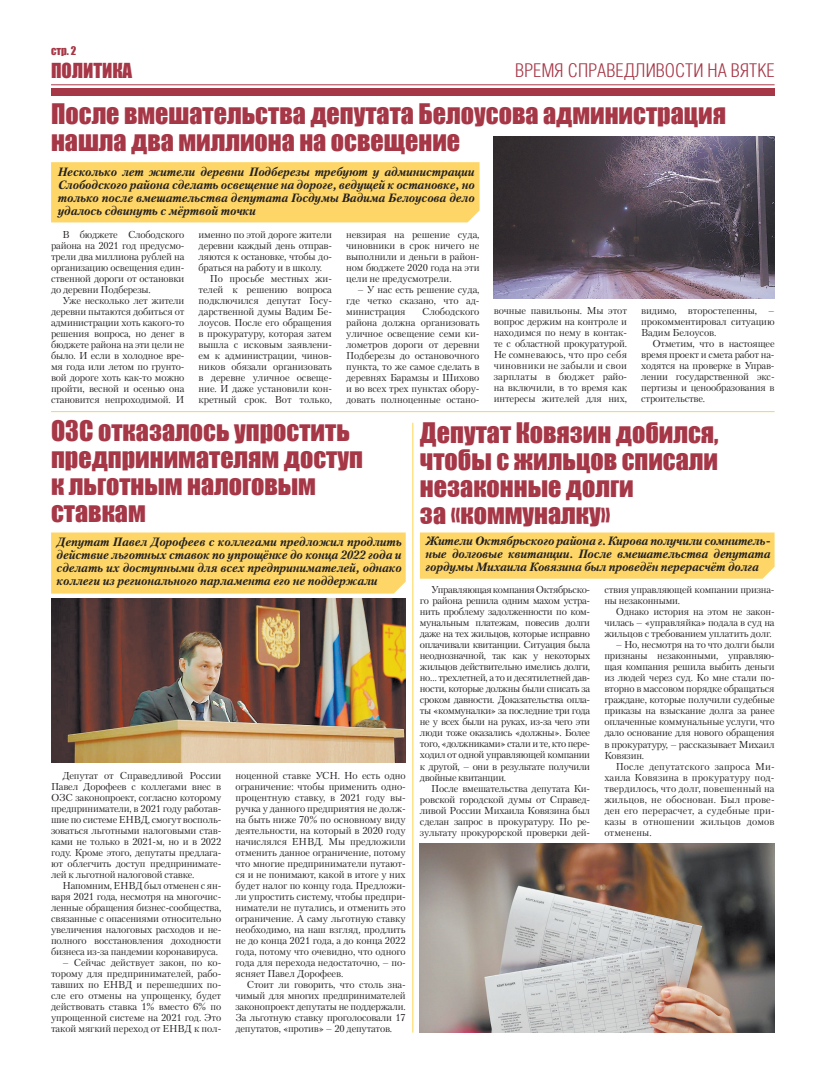
<style>
.page{position:relative;width:820px;height:1078px;background:#fff}
.page>*{position:absolute;margin:0;border:0;box-sizing:border-box;transform-origin:0 0}
.t1{font:26px/27px "Impact";color:#a63747}
.t2{font:300 19px "Helios Cond";color:#a63747}
.t3{font:19px "Impact";color:#a63747}
.t4{font:italic 700 12px/13px "Petersburg C";letter-spacing:-.01em;color:#231f20;text-align:justify}
.t5{font:11px "Impact";color:#a63747}
.t6{font:10px/11px "Petersburg C";letter-spacing:-.01em;color:#231f20;text-align:justify}
</style>
<div class="page">
<img style="left:51px;top:598px;width:354px;height:164px">
<div style="left:51px;top:88px;width:723px;height:8px;background:#a63747"></div>
<hr style="left:51px;top:84px;width:723px;height:1px;background:#a63747">
<hr style="left:51px;top:411px;width:723px;height:1px;background:#fed54d">
<div style="left:51px;top:162px;width:428px;height:60px;background:#fed667"></div>
<div style="left:51px;top:532px;width:354px;height:61px;background:#fed667"></div>
<div style="left:420px;top:532px;width:354px;height:46px;background:#fed667"></div>
<img style="left:493px;top:136px;width:281px;height:162px">
<img style="left:420px;top:843px;width:354px;height:189px">
<hr style="left:412px;top:422px;width:1px;height:610px;background:#fed54d">
<p class="t5" style="left:51px;top:42px;width:27px">стр. 2</p>
<h2 class="t3" style="left:51px;top:55px;width:83px">ПОЛИТИКА</h2>
<h2 class="t2" style="left:515px;top:60px;width:261px">ВРЕМЯ СПРАВЕДЛИВОСТИ НА ВЯТКЕ</h2>
<h1 class="t1" style="left:51px;top:100px;width:676px">После вмешательства депутата Белоусова администрация нашла два миллиона на освещение</h1>
<p class="t4" style="left:58px;top:165px;width:418px">Несколько лет жители деревни Подберезы требуют у администрации Слободского района сделать освещение на дороге, ведущей к остановке, но только после вмешательства депутата Госдумы Вадима Белоусова дело удалось сдвинуть с мёртвой точки</p>
<p class="t6" style="left:51px;top:229px;width:135px;text-indent:11px">В бюджете Слободского района на 2021 год предусмо&shy;трели два миллиона рублей на организацию освещения един&shy;ственной дороги от остановки до деревни Подберезы.</p>
<p class="t6" style="left:51px;top:295px;width:135px;text-indent:11px">Уже несколько лет жители деревни пытаются добиться от администрации хоть какого-то решения вопроса, но денег в бюджете района на эти цели не было. И если в холодное вре&shy;мя года или летом по грунто&shy;вой дороге хоть как-то можно пройти, весной и осенью она становится непроходимой. И</p>
<p class="t6" style="left:198px;top:229px;width:135px">именно по этой дороге жители</p>
<p class="t6" style="left:198px;top:240px;width:135px">деревни каждый день отправ-</p>
<p class="t6" style="left:198px;top:251px;width:135px">ляются к остановке, чтобы до-</p>
<p class="t6" style="left:198px;top:262px;width:125px">браться на работу и в школу.</p>
<p class="t6" style="left:210px;top:273px;width:123px">По просьбе местных жи-</p>
<p class="t6" style="left:198px;top:284px;width:135px">телей к решению вопроса</p>
<p class="t6" style="left:198px;top:295px;width:135px">подключился депутат Госу-</p>
<p class="t6" style="left:198px;top:306px;width:135px">дарственной думы Вадим Бе-</p>
<p class="t6" style="left:198px;top:317px;width:135px">лоусов. После его обращения</p>
<p class="t6" style="left:198px;top:328px;width:135px">в прокуратуру, которая затем</p>
<p class="t6" style="left:198px;top:339px;width:135px">вышла с исковым заявлени-</p>
<p class="t6" style="left:198px;top:350px;width:135px">ем к администрации, чинов-</p>
<p class="t6" style="left:198px;top:361px;width:135px">ников обязали организовать</p>
<p class="t6" style="left:198px;top:372px;width:135px">в деревне уличное освеще-</p>
<p class="t6" style="left:198px;top:383px;width:135px">ние. И даже установили кон-</p>
<p class="t6" style="left:198px;top:394px;width:135px">кретный срок. Вот только,</p>
<p class="t6" style="left:346px;top:229px;width:135px">невзирая на решение суда, чиновники в срок ничего не выполнили и деньги в район&shy;ном бюджете 2020 года на эти цели не предусмотрели.</p>
<p class="t6" style="left:346px;top:284px;width:135px;text-indent:11px">– У нас есть решение суда, где четко сказано, что ад&shy;министрация</p>
<p class="t6" style="left:346px;top:306px;width:135px;text-indent:76px">Слободского района должна организовать уличное освещение семи ки&shy;лометров дороги от деревни Подберезы до остановочного пункта, то же самое сделать в деревнях Барамзы и Шихово и во всех трех пунктах обору&shy;довать полноценные остано-</p>
<p class="t6" style="left:493px;top:305px;width:135px">вочные павильоны. Мы этот вопрос держим на контроле и находимся по нему в контак&shy;те с областной прокуратурой.<br>Не сомневаюсь, что про себя чиновники не забыли и свои зарплаты в бюджет райо&shy;на включили, в то время как интересы жителей для них,</p>
<p class="t6" style="left:641px;top:305px;width:135px">видимо, второстепенны, – прокомментировал ситуацию Вадим Белоусов.</p>
<p class="t6" style="left:641px;top:338px;width:135px;text-indent:11px">Отметим, что в настоящее время проект и смета работ на&shy;ходятся на проверке в Управ&shy;лении государственной экс&shy;пертизы и ценообразования в строительстве.</p>
<h1 class="t1" style="left:51px;top:416px;width:313px">ОЗС отказалось упростить предпринимателям доступ к льготным налоговым ставкам</h1>
<p class="t4" style="left:57px;top:535px;width:346px">Депутат Павел Дорофеев с коллегами предложил продлить действие льготных ставок по упрощёнке до конца 2022 года и сделать их доступными для всех предпринимателей, однако коллеги из регионального парламента его не поддержали</p>
<p class="t6" style="left:51px;top:769px;width:172px;text-indent:11px">Депутат от Справедливой России Павел Дорофеев с коллегами внес в ОЗС законопроект, согласно которому предприниматели, в 2021 году работав&shy;шие по системе ЕНВД, смогут восполь&shy;зоваться льготными налоговыми став&shy;ками не только в 2021-м, но и в 2022 году. Кроме этого, депутаты предлага&shy;ют облегчить доступ предпринимате&shy;лей к льготной налоговой ставке.</p>
<p class="t6" style="left:51px;top:879px;width:172px;text-indent:11px">Напомним, ЕНВД был отменен с ян&shy;варя 2021 года, несмотря на многочис&shy;ленные обращения бизнес-сообщества, связанные с опасениями относительно увеличения налоговых расходов и не&shy;полного восстановления доходности бизнеса из-за пандемии коронавируса.</p>
<p class="t6" style="left:51px;top:956px;width:172px;text-indent:11px">– Сейчас действует закон, по ко&shy;торому для предпринимателей, рабо&shy;тавших по ЕНВД и перешедших по&shy;сле его отмены на упрощенку, будет действовать ставка 1% вместо 6% по упрощенной системе на 2021 год. Это такой мягкий переход от ЕНВД к пол-</p>
<p class="t6" style="left:235px;top:769px;width:172px">ноценной ставке УСН. Но есть одно ограничение: чтобы применить одно&shy;процентную ставку, в 2021 году вы&shy;ручка у данного предприятия не долж&shy;на быть ниже 70% по основному виду деятельности, на который в 2020 году начислялся ЕНВД. Мы предложили отменить данное ограничение, потому что многие предприниматели путают&shy;ся и не понимают, какой в итоге у них будет налог по концу года. Предложи&shy;ли упростить систему, чтобы предпри&shy;ниматели не путались, и отменить это ограничение. А саму льготную ставку необходимо, на наш взгляд, продлить не до конца 2021 года, а до конца 2022 года, потому что очевидно, что одного года для перехода недостаточно, – по&shy;ясняет Павел Дорофеев.</p>
<p class="t6" style="left:235px;top:978px;width:172px;text-indent:11px">Стоит ли говорить, что столь зна&shy;чимый для многих предпринимателей законопроект депутаты не поддержали.<br>За льготную ставку проголосовали 17 депутатов, «против» – 20 депутатов.</p>
<h1 class="t1" style="left:420px;top:419px;width:300px">Депутат Ковязин добился, чтобы с жильцов списали незаконные долги<br>за «коммуналку»</h1>
<p class="t4" style="left:425px;top:534px;width:346px">Жители Октябрьского района г. Кирова получили сомнитель&shy;ные долговые квитанции. После вмешательства депутата гордумы Михаила Ковязина был проведён перерасчёт долга</p>
<p class="t6" style="left:420px;top:584px;width:172px;text-indent:11px">Управляющая компания Октябрьско&shy;го района решила одним махом устра&shy;нить проблему задолженности по ком&shy;мунальным платежам, повесив долги даже на тех жильцов, которые исправно оплачивали квитанции. Ситуация была неоднозначной, так как у некоторых жильцов действительно имелись долги, но… трехлетней, а то и десятилетней дав&shy;ности, которые должны были списать за сроком давности. Доказательства опла&shy;ты «коммуналки» за последние три года не у всех были на руках, из-за чего эти люди тоже оказались «должны». Более того, «должниками» стали и те, кто пере&shy;ходил от одной управляющей компании к другой, – они в результате получили двойные квитанции.</p>
<p class="t6" style="left:420px;top:782px;width:172px;text-indent:11px">После вмешательства депутата Ки&shy;ровской городской думы от Справед&shy;ливой России Михаила Ковязина был сделан запрос в прокуратуру. По ре&shy;зультату прокурорской проверки дей-</p>
<p class="t6" style="left:604px;top:584px;width:172px">ствия управляющей компании призна&shy;ны незаконными.</p>
<p class="t6" style="left:604px;top:606px;width:172px;text-indent:11px">Однако история на этом не закон&shy;чилась – «управляйка» подала в суд на жильцов с требованием уплатить долг.</p>
<p class="t6" style="left:604px;top:639px;width:172px;text-indent:11px">– Но, несмотря на то что долги были признаны незаконными, управляю&shy;щая компания решила выбить деньги из людей через суд. Ко мне стали по&shy;вторно в массовом порядке обращаться граждане, которые получили судебные приказы на взыскание долга за ранее оплаченные коммунальные услуги, что дало основание для нового обращения в прокуратуру, – рассказывает Михаил Ковязин.</p>
<p class="t6" style="left:604px;top:760px;width:172px;text-indent:11px">После депутатского запроса Ми&shy;хаила Ковязина в прокуратуру под&shy;твердилось, что долг, повешенный на жильцов, не обоснован. Был прове&shy;ден его перерасчет, а судебные при&shy;казы в отношении жильцов домов отменены.</p>
</div>
